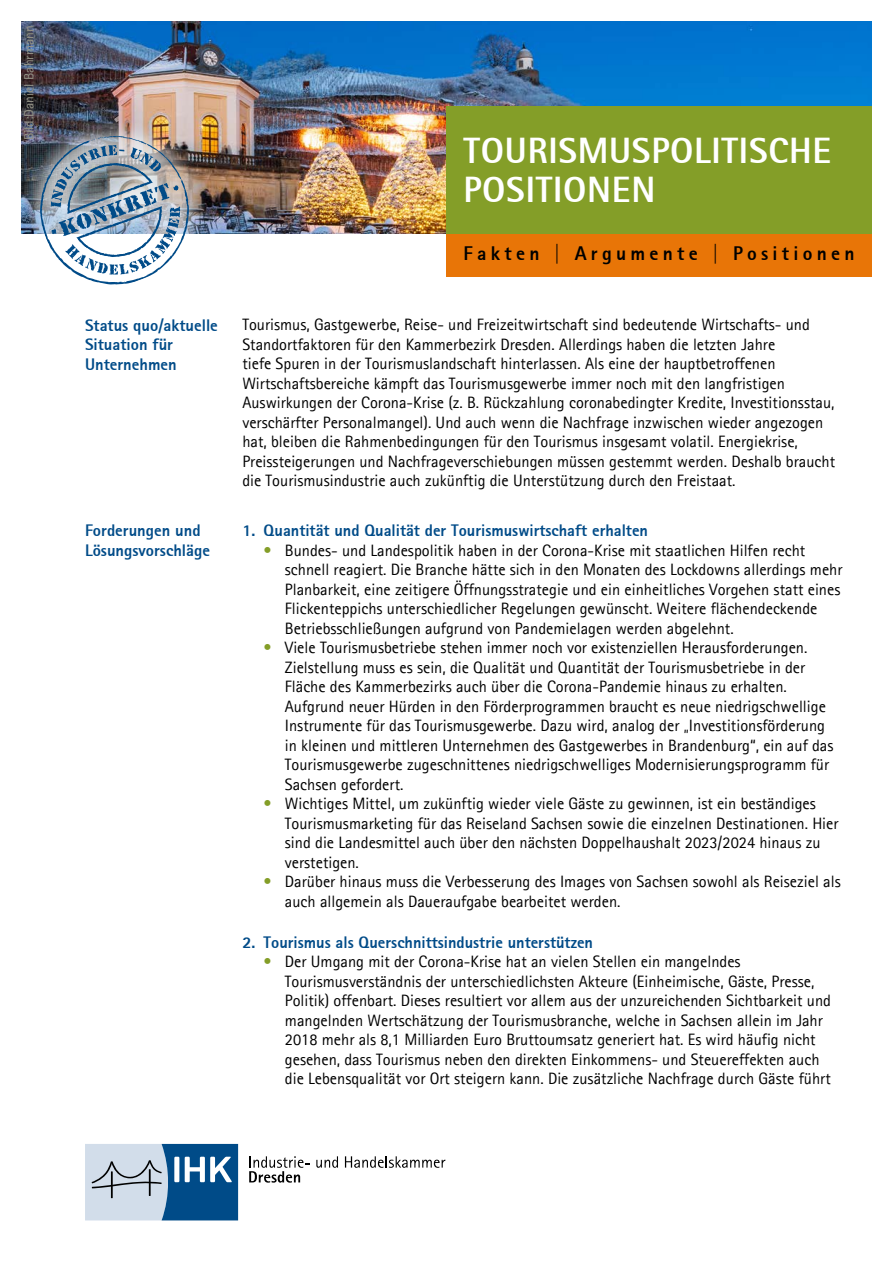
<style>
.page{position:relative;width:893px;height:1263px;background:#fff}
.page>*{position:absolute;margin:0;border:0;box-sizing:border-box;transform-origin:0 0}
.h1_-_Hauptueberschrift{font:800 36px/39px "Agfa Rotis Sans Serif";letter-spacing:.02em;color:#fff}
.h2_-_Subline_Ueberschrift{font:800 19.5px "Agfa Rotis Sans Serif";letter-spacing:.22em;color:#000}
.p_-_Fließtext_in_2_Spalte_ohne_Einzug{font:16.5px/19.5px "Agfa Rotis Sans Serif";color:#000}
.h3_-_Absatzueberschrift_-_1_Spalte{font:800 16.5px/19.8px "Agfa Rotis Sans Serif";color:#004b88}
.t1{font:13.5px "Agfa Rotis Sans Serif";color:#959487}
.s1{color:#849e28}
</style>
<div class="page">
<img style="left:21px;top:21px;width:851px;height:213px">
<div style="left:446px;top:106px;width:426px;height:128px;background:#849e28"></div>
<img style="left:21px;top:90px;width:215px;height:195px">
<img style="left:40px;top:136px;width:150px;height:148px">
<svg style="left:85px;top:1144px;width:153px;height:76px;background:#789cbb"></svg>
<svg style="left:316px;top:1156px;width:22px;height:12px"></svg>
<svg style="left:345px;top:1156px;width:100px;height:12px"></svg>
<svg style="left:249px;top:1156px;width:61px;height:26px"></svg>
<div style="left:446px;top:234px;width:426px;height:42px;background:#e87507"></div>
<p class="t1" style="left:21px;top:140px;width:116px;rotate:-90deg">Bild:Daniel Bahrmann</p>
<h1 class="h1_-_Hauptueberschrift" style="left:463px;top:131px;width:369px">TOURISMUSPOLITISCHE<br>POSITIONEN</h1>
<h2 class="h2_-_Subline_Ueberschrift" style="left:463px;top:241px;width:393px">Fakten | Argumente | Positionen</h2>
<h3 class="h3_-_Absatzueberschrift_-_1_Spalte" style="left:85px;top:315px;width:134px">Status quo/aktuelle<br>Situation für<br>Unternehmen</h3>
<p class="p_-_Fließtext_in_2_Spalte_ohne_Einzug" style="left:242px;top:315px;width:594px">Tourismus, Gastgewerbe, Reise- und Freizeitwirtschaft sind bedeutende Wirtschafts- und Standortfaktoren für den Kammerbezirk Dresden. Allerdings haben die letzten Jahre<br>tiefe Spuren in der Tourismuslandschaft hinterlassen. Als eine der hauptbetroffenen Wirtschaftsbereiche kämpft das Tourismusgewerbe immer noch mit den langfristigen Auswirkungen der Corona-Krise (z. B. Rückzahlung coronabedingter Kredite, Investitionsstau, verschärfter Personalmangel). Und auch wenn die Nachfrage inzwischen wieder angezogen hat, bleiben die Rahmenbedingungen für den Tourismus insgesamt volatil. Energiekrise, Preissteigerungen und Nachfrageverschiebungen müssen gestemmt werden. Deshalb braucht die Tourismusindustrie auch zukünftig die Unterstützung durch den Freistaat.</p>
<h3 class="h3_-_Absatzueberschrift_-_1_Spalte" style="left:85px;top:520px;width:126px">Forderungen und<br>Lösungsvorschläge</h3>
<p class="h3_-_Absatzueberschrift_-_1_Spalte" style="left:242px;top:520px;width:407px">1. Quantität und Qualität der Tourismuswirtschaft erhalten</p>
<p class="p_-_Fließtext_in_2_Spalte_ohne_Einzug" style="left:285px;top:540px;width:559px;text-indent:-21px"><span class="s1">•</span> Bundes- und Landespolitik haben in der Corona-Krise mit staatlichen Hilfen recht schnell reagiert. Die Branche hätte sich in den Monaten des Lockdowns allerdings mehr Planbarkeit, eine zeitigere Öffnungsstrategie und ein einheitliches Vorgehen statt eines Flickenteppichs unterschiedlicher Regelungen gewünscht. Weitere flächendeckende Betriebsschließungen aufgrund von Pandemielagen werden abgelehnt.</p>
<p class="p_-_Fließtext_in_2_Spalte_ohne_Einzug" style="left:285px;top:638px;width:550px;text-indent:-21px"><span class="s1">•</span> Viele Tourismusbetriebe stehen immer noch vor existenziellen Herausforderungen.<br>Zielstellung muss es sein, die Qualität und Quantität der Tourismusbetriebe in der Fläche des Kammerbezirks auch über die Corona-Pandemie hinaus zu erhalten.<br>Aufgrund neuer Hürden in den Förderprogrammen braucht es neue niedrigschwellige Instrumente für das Tourismusgewerbe. Dazu wird, analog der „Investitionsförderung in kleinen und mittleren Unternehmen des Gastgewerbes in Brandenburg“, ein auf das Tourismusgewerbe zugeschnittenes niedrigschwelliges Modernisierungsprogramm für Sachsen gefordert.</p>
<p class="p_-_Fließtext_in_2_Spalte_ohne_Einzug" style="left:285px;top:794px;width:555px;text-indent:-21px"><span class="s1">•</span> Wichtiges Mittel, um zukünftig wieder viele Gäste zu gewinnen, ist ein beständiges Tourismusmarketing für das Reiseland Sachsen sowie die einzelnen Destinationen. Hier sind die Landesmittel auch über den nächsten Doppelhaushalt 2023/2024 hinaus zu verstetigen.</p>
<p class="p_-_Fließtext_in_2_Spalte_ohne_Einzug" style="left:285px;top:872px;width:557px;text-indent:-21px"><span class="s1">•</span> Darüber hinaus muss die Verbesserung des Images von Sachsen sowohl als Reiseziel als auch allgemein als Daueraufgabe bearbeitet werden.</p>
<p class="h3_-_Absatzueberschrift_-_1_Spalte" style="left:242px;top:932px;width:352px">2. Tourismus als Querschnittsindustrie unterstützen</p>
<p class="p_-_Fließtext_in_2_Spalte_ohne_Einzug" style="left:285px;top:951px;width:548px;text-indent:-21px"><span class="s1">•</span> Der Umgang mit der Corona-Krise hat an vielen Stellen ein mangelndes Tourismusverständnis der unterschiedlichsten Akteure (Einheimische, Gäste, Presse, Politik) offenbart. Dieses resultiert vor allem aus der unzureichenden Sichtbarkeit und mangelnden Wertschätzung der Tourismusbranche, welche in Sachsen allein im Jahr 2018 mehr als 8,1 Milliarden Euro Bruttoumsatz generiert hat. Es wird häufig nicht gesehen, dass Tourismus neben den direkten Einkommens- und Steuereffekten auch die Lebensqualität vor Ort steigern kann. Die zusätzliche Nachfrage durch Gäste führt</p>
</div>
